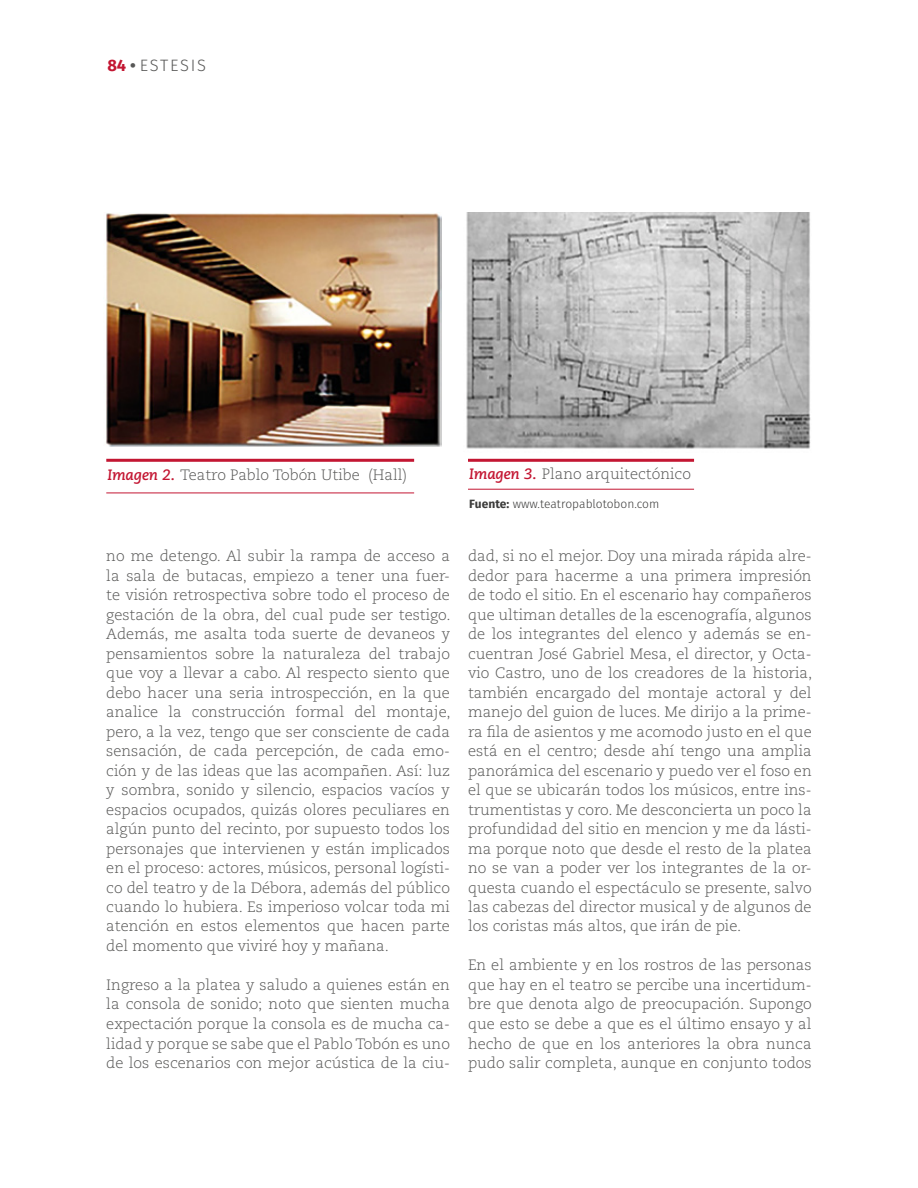
<style>
.page{position:relative;width:918px;height:1188px;background:#fff}
.page>*{position:absolute;margin:0;border:0;box-sizing:border-box;transform-origin:0 0}
.t1{font:300 16.5px "Fira Sans";letter-spacing:.1em;color:#575756}
.t2{font:300 15px/19.5px "Caecilia LT Std";color:#575756;text-align:justify}
.t3{font:300 12px "Fira Sans";color:#3c3c3b}
.s1{font-weight:700;color:#c31632}
.s2{font-weight:700}
.s3{font-weight:700;font-style:italic;color:#c31632}
</style>
<div class="page">
<img style="left:466px;top:213px;width:345px;height:236px">
<img style="left:106px;top:213px;width:335px;height:233px">
<hr style="left:106px;top:459px;width:308px;height:3px;background:#c31632">
<hr style="left:106px;top:493px;width:308px;height:1px;background:#c31632">
<hr style="left:468px;top:459px;width:226px;height:3px;background:#c31632">
<hr style="left:468px;top:489px;width:226px;height:1px;background:#c31632">
<p class="t1" style="left:107px;top:53px;width:100px"><span class="s1">84</span> <span class="s2">•</span> ESTESIS</p>
<p class="t2" style="left:107px;top:465px;width:302px"><span class="s3">Imagen 2.</span> Teatro Pablo Tobón Utibe (Hall)</p>
<p class="t2" style="left:469px;top:464px;width:223px"><span class="s3">Imagen 3.</span> Plano arquitectónico</p>
<p class="t3" style="left:469px;top:495px;width:192px"><span class="s2">Fuente:</span> www.teatropablotobon.com</p>
<p class="t2" style="left:106px;top:546px;width:346px">no me detengo. Al subir la rampa de acceso a la sala de butacas, empiezo a tener una fuer&shy;te visión retrospectiva sobre todo el proceso de gestación de la obra, del cual pude ser testigo.<br>Además, me asalta toda suerte de devaneos y pensamientos sobre la naturaleza del trabajo que voy a llevar a cabo. Al respecto siento que debo hacer una seria introspección, en la que analice la construcción formal del montaje, pero, a la vez, tengo que ser consciente de cada sensación, de cada percepción, de cada emo&shy;ción y de las ideas que las acompañen. Así: luz y sombra, sonido y silencio, espacios vacíos y espacios ocupados, quizás olores peculiares en algún punto del recinto, por supuesto todos los personajes que intervienen y están implicados en el proceso: actores, músicos, personal logísti&shy;co del teatro y de la Débora, además del público cuando lo hubiera. Es imperioso volcar toda mi atención en estos elementos que hacen parte del momento que viviré hoy y mañana.</p>
<p class="t2" style="left:106px;top:975px;width:345px">Ingreso a la platea y saludo a quienes están en la consola de sonido; noto que sienten mucha expectación porque la consola es de mucha ca&shy;lidad y porque se sabe que el Pablo Tobón es uno de los escenarios con mejor acústica de la ciu-</p>
<p class="t2" style="left:468px;top:546px;width:346px">dad, si no el mejor. Doy una mirada rápida alre&shy;dedor para hacerme a una primera impresión de todo el sitio. En el escenario hay compañeros que ultiman detalles de la escenografía, algunos de los integrantes del elenco y además se en&shy;cuentran José Gabriel Mesa, el director, y Octa&shy;vio Castro, uno de los creadores de la historia, también encargado del montaje actoral y del manejo del guion de luces. Me dirijo a la prime&shy;ra fila de asientos y me acomodo justo en el que está en el centro; desde ahí tengo una amplia panorámica del escenario y puedo ver el foso en el que se ubicarán todos los músicos, entre ins&shy;trumentistas y coro. Me desconcierta un poco la profundidad del sitio en mencion y me da lásti&shy;ma porque noto que desde el resto de la platea no se van a poder ver los integrantes de la or&shy;questa cuando el espectáculo se presente, salvo las cabezas del director musical y de algunos de los coristas más altos, que irán de pie.</p>
<p class="t2" style="left:468px;top:956px;width:345px">En el ambiente y en los rostros de las personas que hay en el teatro se percibe una incertidum&shy;bre que denota algo de preocupación. Supongo que esto se debe a que es el último ensayo y al hecho de que en los anteriores la obra nunca pudo salir completa, aunque en conjunto todos</p>
</div>
